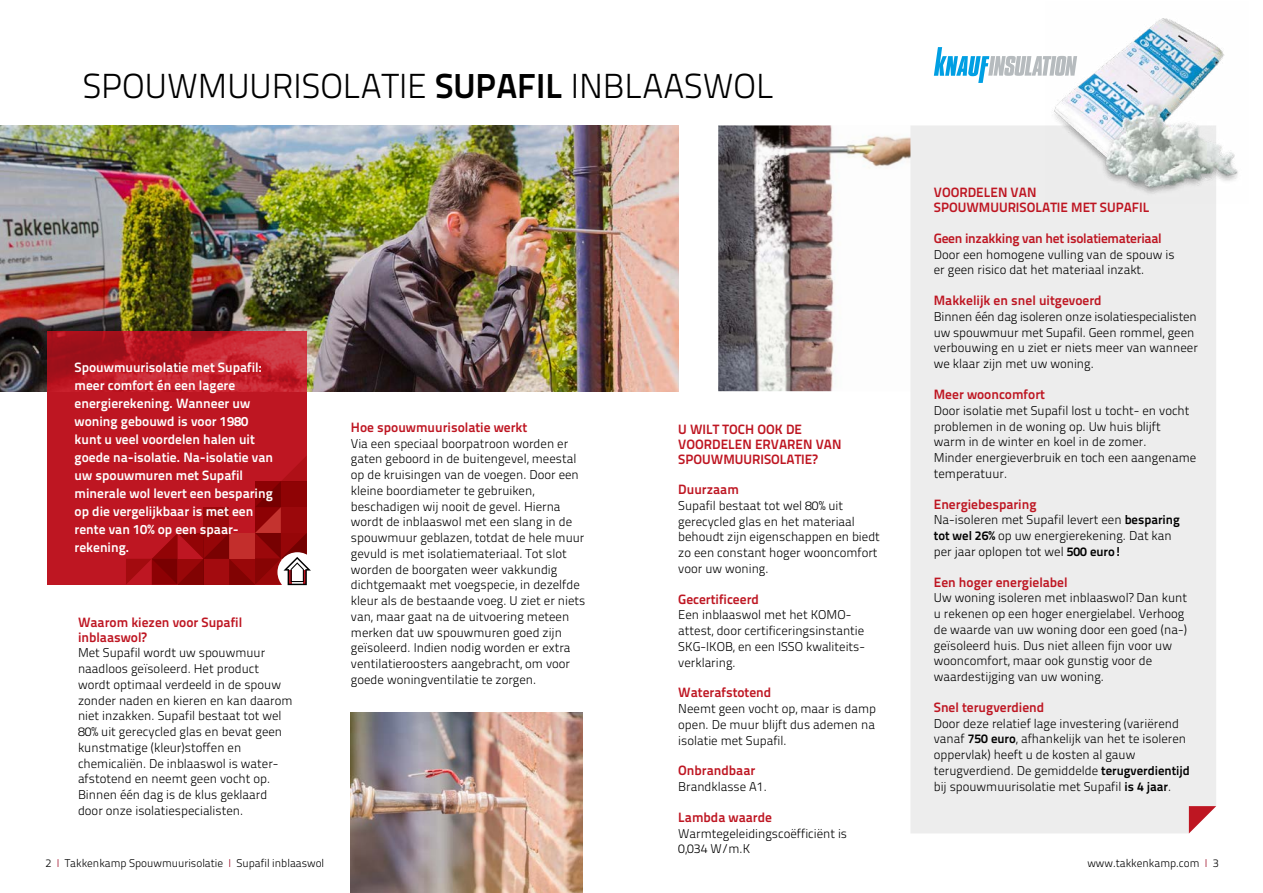
<style>
.page{position:relative;width:1263px;height:893px;background:#fff}
.page>*{position:absolute;margin:0;border:0;box-sizing:border-box;transform-origin:0 0}
.t1{font:300 34.65px "Titillium Text 22 L";color:#000}
.t2{font:700 13.5px/15px "Titillium Text 22 L";color:#be1622}
.t3{font:700 13.5px/18px "Titillium Text 22 L";color:#fff}
.t4{font:700 13.5px "Titillium Text 22 L";letter-spacing:-.02em;color:#be1622}
.t5{font:300 12.75px/15.8px "Titillium Text 22 L";color:#000}
.t6{font:300 11.25px "Titillium Text 22 L";color:#000}
.s1{font-weight:700}
.s2{color:#9e0c26}
</style>
<div class="page">
<img style="left:0;top:125px;width:678px;height:266px">
<img style="left:718px;top:125px;width:192px;height:266px">
<div style="left:910px;top:125px;width:306px;height:708px;background:#ededed"></div>
<svg style="left:1189px;top:806px;width:27px;height:27px"></svg>
<img style="left:351px;top:712px;width:232px;height:181px">
<svg style="left:47px;top:332px;width:260px;height:253px;background:#bd1824"></svg>
<img style="left:1046px;top:18px;width:192px;height:186px">
<svg style="left:126px;top:455px;width:185px;height:130px;background:#ae1b22"></svg>
<svg style="left:934px;top:47px;width:143px;height:36px"></svg>
<h1 class="t1" style="left:83px;top:61px;width:693px">SPOUWMUURISOLATIE <span class="s1">SUPAFIL</span> INBLAASWOL</h1>
<p class="t3" style="left:75px;top:357px;width:200px">Spouwmuurisolatie met Supafil: meer comfort én een lagere energierekening. Wanneer uw woning gebouwd is voor 1980 kunt u veel voordelen halen uit goede na-isolatie. Na-isolatie van uw spouwmuren met Supafil minerale wol levert een besparing op die vergelijkbaar is met een rente van 10% op een spaar&shy;rekening.</p>
<p class="t2" style="left:78px;top:614px;width:166px">Waarom kiezen voor Supafil inblaaswol?</p>
<p class="t5" style="left:78px;top:644px;width:216px">Met Supafil wordt uw spouwmuur naadloos geïsoleerd. Het product wordt optimaal verdeeld in de spouw zonder naden en kieren en kan daarom niet inzakken. Supafil bestaat tot wel 80% uit gerecycled glas en bevat geen kunstmatige (kleur)stoffen en chemicaliën. De inblaaswol is water&shy;afstotend en neemt geen vocht op.<br>Binnen één dag is de klus geklaard door onze isolatiespecialisten.</p>
<p class="t2" style="left:351px;top:419px;width:178px">Hoe spouwmuurisolatie werkt</p>
<p class="t5" style="left:351px;top:435px;width:236px">Via een speciaal boorpatroon worden er gaten geboord in de buitengevel, meestal op de kruisingen van de voegen. Door een kleine boordiameter te gebruiken, beschadigen wij nooit de gevel. Hierna wordt de inblaaswol met een slang in de spouwmuur geblazen, totdat de hele muur gevuld is met isolatiemateriaal. Tot slot worden de boorgaten weer vakkundig dichtgemaakt met voegspecie, in dezelfde kleur als de bestaande voeg. U ziet er niets van, maar gaat na de uitvoering meteen merken dat uw spouwmuren goed zijn geïsoleerd. Indien nodig worden er extra ventilatieroosters aangebracht, om voor goede woningventilatie te zorgen.</p>
<p class="t2" style="left:678px;top:421px;width:165px">U WILT TOCH OOK DE<br>VOORDELEN ERVAREN VAN<br>SPOUWMUURISOLATIE?</p>
<p class="t2" style="left:678px;top:481px;width:62px">Duurzaam</p>
<p class="t5" style="left:678px;top:497px;width:203px">Supafil bestaat tot wel 80% uit gerecycled glas en het materiaal behoudt zijn eigenschappen en biedt zo een constant hoger wooncomfort voor uw woning.</p>
<p class="t2" style="left:678px;top:591px;width:82px">Gecertificeerd</p>
<p class="t5" style="left:678px;top:606px;width:188px">Een inblaaswol met het KOMO&shy;attest, door certificeringsinstantie<br>SKG-IKOB, en een ISSO kwaliteits&shy;verklaring.</p>
<p class="t2" style="left:678px;top:684px;width:94px">Waterafstotend</p>
<p class="t5" style="left:678px;top:700px;width:199px;text-align:justify">Neemt geen vocht op, maar is damp open. De muur blijft dus ademen na isolatie met Supafil.</p>
<p class="t2" style="left:678px;top:762px;width:79px">Onbrandbaar</p>
<p class="t5" style="left:678px;top:778px;width:90px">Brandklasse A1.</p>
<p class="t2" style="left:678px;top:809px;width:95px">Lambda waarde</p>
<p class="t5" style="left:678px;top:825px;width:170px">Warmtegeleidingscoëfficiënt is<br>0,034 W/m.K</p>
<p class="t2" style="left:934px;top:184px;width:217px">VOORDELEN VAN<br>SPOUWMUURISOLATIE MET SUPAFIL</p>
<p class="t4" style="left:934px;top:228px;width:229px">Geen inzakking van het isolatiemateriaal</p>
<p class="t5" style="left:934px;top:246px;width:242px">Door een homogene vulling van de spouw is er geen risico dat het materiaal inzakt.</p>
<p class="t2" style="left:934px;top:292px;width:169px">Makkelijk en snel uitgevoerd</p>
<p class="t5" style="left:934px;top:308px;width:266px">Binnen één dag isoleren onze isolatiespecialisten uw spouwmuur met Supafil. Geen rommel, geen verbouwing en u ziet er niets meer van wanneer we klaar zijn met uw woning.</p>
<p class="t2" style="left:934px;top:386px;width:113px">Meer wooncomfort</p>
<p class="t5" style="left:934px;top:402px;width:264px">Door isolatie met Supafil lost u tocht- en vocht problemen in de woning op. Uw huis blijft<br>warm in de winter en koel in de zomer.<br>Minder energieverbruik en toch een aangename temperatuur.</p>
<p class="t2" style="left:934px;top:495px;width:104px">Energiebesparing</p>
<p class="t5" style="left:934px;top:511px;width:247px">Na-isoleren met Supafil levert een <span class="s1">besparing tot wel 26%</span> op uw energierekening. Dat kan per jaar oplopen tot wel <span class="s1">500 euro!</span></p>
<p class="t2" style="left:934px;top:573px;width:135px">Een hoger energielabel</p>
<p class="t5" style="left:934px;top:589px;width:255px">Uw woning isoleren met inblaaswol? Dan kunt u rekenen op een hoger energielabel. Verhoog de waarde van uw woning door een goed (na-) geïsoleerd huis. Dus niet alleen fijn voor uw wooncomfort, maar ook gunstig voor de waardestijging van uw woning.</p>
<p class="t2" style="left:934px;top:699px;width:112px">Snel terugverdiend</p>
<p class="t5" style="left:934px;top:714px;width:258px">Door deze relatief lage investering (variërend vanaf <span class="s1">750 euro</span>, afhankelijk van het te isoleren oppervlak) heeft u de kosten al gauw terugverdiend. De gemiddelde <span class="s1">terugverdientijd </span>bij spouwmuurisolatie met Supafil <span class="s1">is 4 jaar</span>.</p>
<p class="t6" style="left:45px;top:855px;width:280px">2 <span class="s2">I</span> Takkenkamp Spouwmuurisolatie <span class="s2">I</span> Supafil inblaaswol</p>
<p class="t6" style="left:1087px;top:855px;width:133px">www.takkenkamp.com <span class="s2">I</span> 3</p>
</div>
